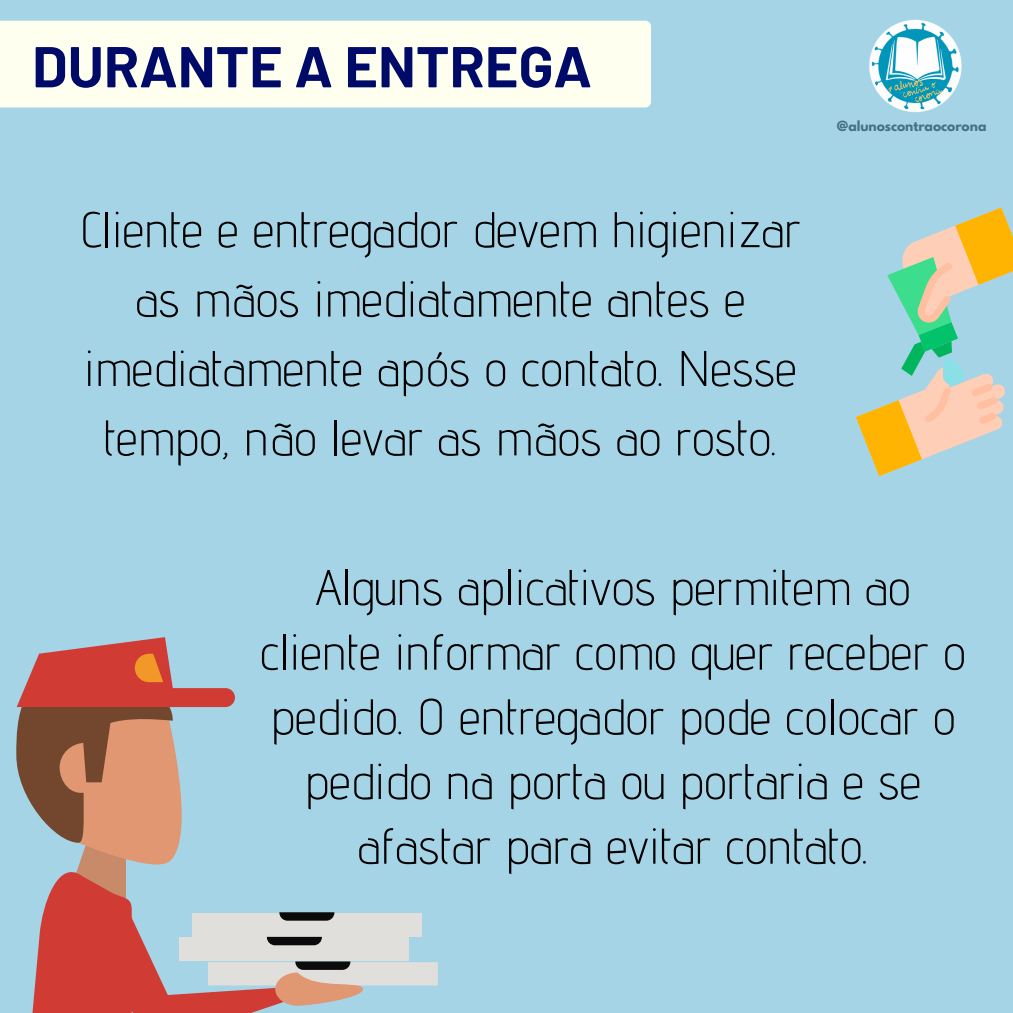
<style>
.page{position:relative;width:1013px;height:1013px;background:#fff}
.page>*{position:absolute;margin:0;border:0;box-sizing:border-box;transform-origin:0 0}
.t1{font:700 57.5px "Barlow";color:#000a69}
.t2{font:300 50px/64.6px "Advent Pro";color:#000;text-align:center}
.t3{font:700 12.38px "League Spartan";color:#467384}
</style>
<div class="page">
<div style="left:0;top:0;width:1012px;height:1012px;background:#a5d4e6"></div>
<div style="left:0;top:21px;width:651px;height:86px;background:#feffef"></div>
<img style="left:869px;top:19px;width:93px;height:94px">
<div style="left:192px;top:912px;width:230px;height:24px;background:#e0dfdb"></div>
<div style="left:179px;top:937px;width:230px;height:23px;background:#e0dfdb"></div>
<div style="left:208px;top:962px;width:230px;height:23px;background:#e0dfdb"></div>
<svg style="left:16px;top:637px;width:347px;height:375px"></svg>
<svg style="left:856px;top:207px;width:156px;height:269px"></svg>
<p class="t1" style="left:32px;top:30px;width:561px">DURANTE A ENTREGA</p>
<p class="t2" style="left:80px;top:194px;width:722px;line-height:69.4px">Cliente e entregador devem higienizar as mãos imediatamente antes e imediatamente após o contato. Nesse tempo, não levar as mãos ao rosto.</p>
<p class="t3" style="left:837px;top:120px;width:151px">@alunoscontraocorona</p>
<p class="t2" style="left:260px;top:554px;width:707px">Alguns aplicativos permitem ao cliente informar como quer receber o pedido. O entregador pode colocar o pedido na porta ou portaria e se afastar para evitar contato.</p>
</div>
